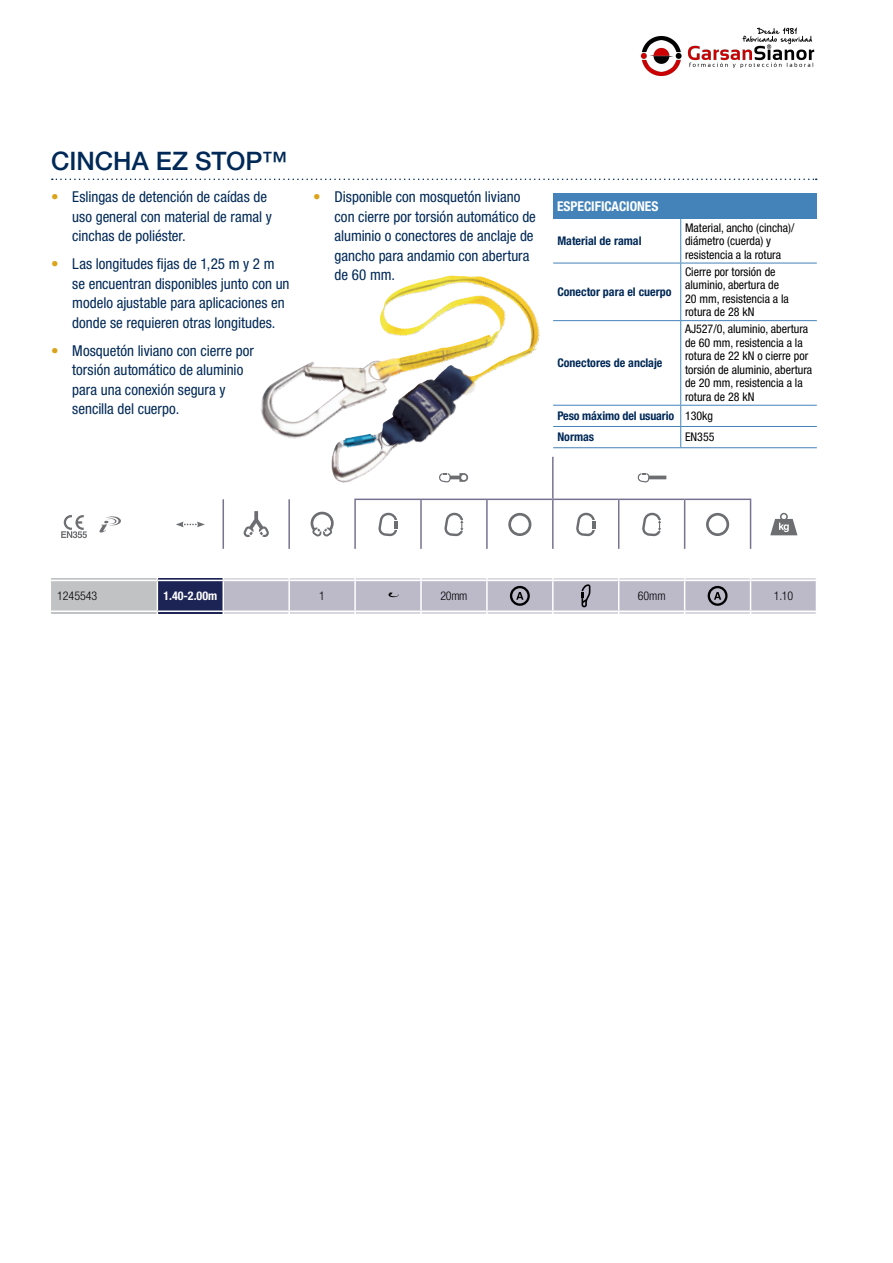
<style>
.page{position:relative;width:893px;height:1263px;background:#fff}
.page>*{position:absolute;margin:0;border:0;box-sizing:border-box;transform-origin:0 0}
.t1{font:500 25.5px "Helvetica Neue LT Pro";color:#002957}
.t2{font:condensed 15px/19.5px "Helvetica Neue LT Pro";color:#002957}
.t3{font:700 condensed 13.5px "Helvetica Neue LT Pro";color:#fff}
.t4{font:condensed 12px/13.5px "Helvetica Neue LT Pro";color:#000}
.t5{font:700 condensed 12px/21.3px "Helvetica Neue LT Pro";color:#002957}
.t6{font:300 condensed 12px "Helvetica Neue LT Pro";color:#000}
.t7{font:700 condensed 12px "Helvetica Neue LT Pro";color:#fff}
.s1{color:#daa31a}
.s2{font-weight:400;color:#000}
</style>
<div class="page">
<svg style="left:183px;top:475px;width:615px;height:74px"></svg>
<hr style="left:288px;top:499px;width:2px;height:50px;background:#777292">
<hr style="left:354px;top:500px;width:2px;height:49px;background:#777292">
<hr style="left:420px;top:500px;width:2px;height:49px;background:#777292">
<hr style="left:486px;top:500px;width:2px;height:49px;background:#777292">
<hr style="left:552px;top:500px;width:2px;height:49px;background:#777292">
<hr style="left:618px;top:500px;width:1px;height:49px;background:#777292">
<hr style="left:684px;top:500px;width:1px;height:49px;background:#777292">
<hr style="left:750px;top:500px;width:1px;height:49px;background:#777292">
<hr style="left:552px;top:457px;width:2px;height:42px;background:#777292">
<hr style="left:223px;top:499px;width:1px;height:50px;background:#777292">
<hr style="left:354px;top:499px;width:67px;height:1px;background:#777292">
<hr style="left:421px;top:499px;width:66px;height:1px;background:#777292">
<hr style="left:487px;top:499px;width:66px;height:1px;background:#777292">
<hr style="left:553px;top:499px;width:66px;height:1px;background:#777292">
<hr style="left:619px;top:499px;width:66px;height:1px;background:#777292">
<hr style="left:685px;top:499px;width:66px;height:1px;background:#777292">
<svg style="left:638px;top:473px;width:28px;height:10px"></svg>
<svg style="left:61px;top:515px;width:26px;height:23px"></svg>
<svg style="left:99px;top:516px;width:22px;height:16px"></svg>
<svg style="left:176px;top:522px;width:29px;height:5px"></svg>
<svg style="left:243px;top:511px;width:26px;height:26px"></svg>
<svg style="left:311px;top:512px;width:23px;height:24px"></svg>
<svg style="left:378px;top:513px;width:20px;height:23px"></svg>
<svg style="left:444px;top:513px;width:19px;height:23px"></svg>
<svg style="left:508px;top:513px;width:23px;height:23px"></svg>
<svg style="left:576px;top:513px;width:19px;height:23px"></svg>
<svg style="left:642px;top:513px;width:19px;height:23px"></svg>
<svg style="left:706px;top:513px;width:23px;height:23px"></svg>
<svg style="left:770px;top:513px;width:27px;height:22px"></svg>
<svg style="left:51px;top:578px;width:765px;height:36px;background:#b6b5c3"></svg>
<div style="left:255px;top:270px;width:296px;height:224px;background:#000;opacity:.4"></div>
<img style="left:260px;top:277px;width:241px;height:162px">
<svg style="left:52px;top:179px;width:765px;height:1px"></svg>
<div style="left:553px;top:193px;width:264px;height:26px;background:#4483ba"></div>
<hr style="left:680px;top:219px;width:1px;height:44px;background:#4483ba">
<hr style="left:553px;top:263px;width:128px;height:1px;background:#4483ba">
<hr style="left:681px;top:263px;width:136px;height:1px;background:#4483ba">
<hr style="left:680px;top:263px;width:1px;height:57px;background:#4483ba">
<hr style="left:553px;top:320px;width:128px;height:1px;background:#4483ba">
<hr style="left:681px;top:320px;width:136px;height:1px;background:#4483ba">
<hr style="left:680px;top:321px;width:1px;height:84px;background:#4483ba">
<hr style="left:553px;top:405px;width:128px;height:1px;background:#4483ba">
<hr style="left:681px;top:405px;width:136px;height:1px;background:#4483ba">
<hr style="left:553px;top:426px;width:128px;height:1px;background:#4483ba">
<hr style="left:681px;top:426px;width:136px;height:1px;background:#4483ba">
<svg style="left:680px;top:406px;width:1px;height:41px"></svg>
<hr style="left:553px;top:447px;width:128px;height:1px;background:#4483ba">
<hr style="left:681px;top:447px;width:136px;height:1px;background:#4483ba">
<img style="left:640px;top:27px;width:175px;height:49px">
<h1 class="t1" style="left:51px;top:146px;width:237px">CINCHA EZ STOP™</h1>
<p class="t2" style="left:72px;top:187px;width:201px;text-indent:-21px"><span class="s1">•</span> Eslingas de detención de caídas de uso general con material de ramal y cinchas de poliéster.</p>
<p class="t2" style="left:72px;top:254px;width:219px;text-indent:-21px"><span class="s1">•</span> Las longitudes fijas de 1,25 m y 2 m se encuentran disponibles junto con un modelo ajustable para aplicaciones en donde se requieren otras longitudes.</p>
<p class="t2" style="left:72px;top:341px;width:183px;text-indent:-21px"><span class="s1">•</span> Mosquetón liviano con cierre por torsión automático de aluminio para una conexión segura y sencilla del cuerpo.</p>
<p class="t2" style="left:335px;top:187px;width:203px;text-indent:-21px"><span class="s1">•</span> Disponible con mosquetón liviano con cierre por torsión automático de aluminio o conectores de anclaje de gancho para andamio con abertura de 60 mm.</p>
<p class="t3" style="left:557px;top:198px;width:103px">ESPECIFICACIONES</p>
<p class="t5" style="left:557px;top:230px;width:86px">Material de ramal</p>
<p class="t5" style="left:557px;top:281px;width:116px">Conector para el cuerpo</p>
<p class="t4" style="left:685px;top:221px;width:111px">Material, ancho (cincha)/ diámetro (cuerda) y resistencia a la rotura</p>
<p class="t4" style="left:685px;top:265px;width:105px">Cierre por torsión de aluminio, abertura de<br>20 mm, resistencia a la rotura de 28 kN</p>
<p class="t4" style="left:685px;top:322px;width:129px">AJ527/0, aluminio, abertura de 60 mm, resistencia a la rotura de 22 kN o cierre por torsión de aluminio, abertura de 20 mm, resistencia a la rotura de 28 kN</p>
<p class="t5" style="left:557px;top:405px;width:157px">Peso máximo del usuario <span class="s2">130kg<br></span>Normas</p>
<p class="t5" style="left:557px;top:352px;width:106px">Conectores de anclaje</p>
<p class="t4" style="left:685px;top:430px;width:31px">EN355</p>
<p class="t6" style="left:57px;top:589px;width:42px">1245543</p>
<p class="t7" style="left:163px;top:589px;width:55px">1.40-2.00m</p>
<p class="t6" style="left:319px;top:589px;width:7px">1</p>
<p class="t6" style="left:440px;top:589px;width:29px">20mm</p>
<p class="t6" style="left:638px;top:589px;width:29px">60mm</p>
<p class="t6" style="left:774px;top:589px;width:21px">1.10</p>
</div>
